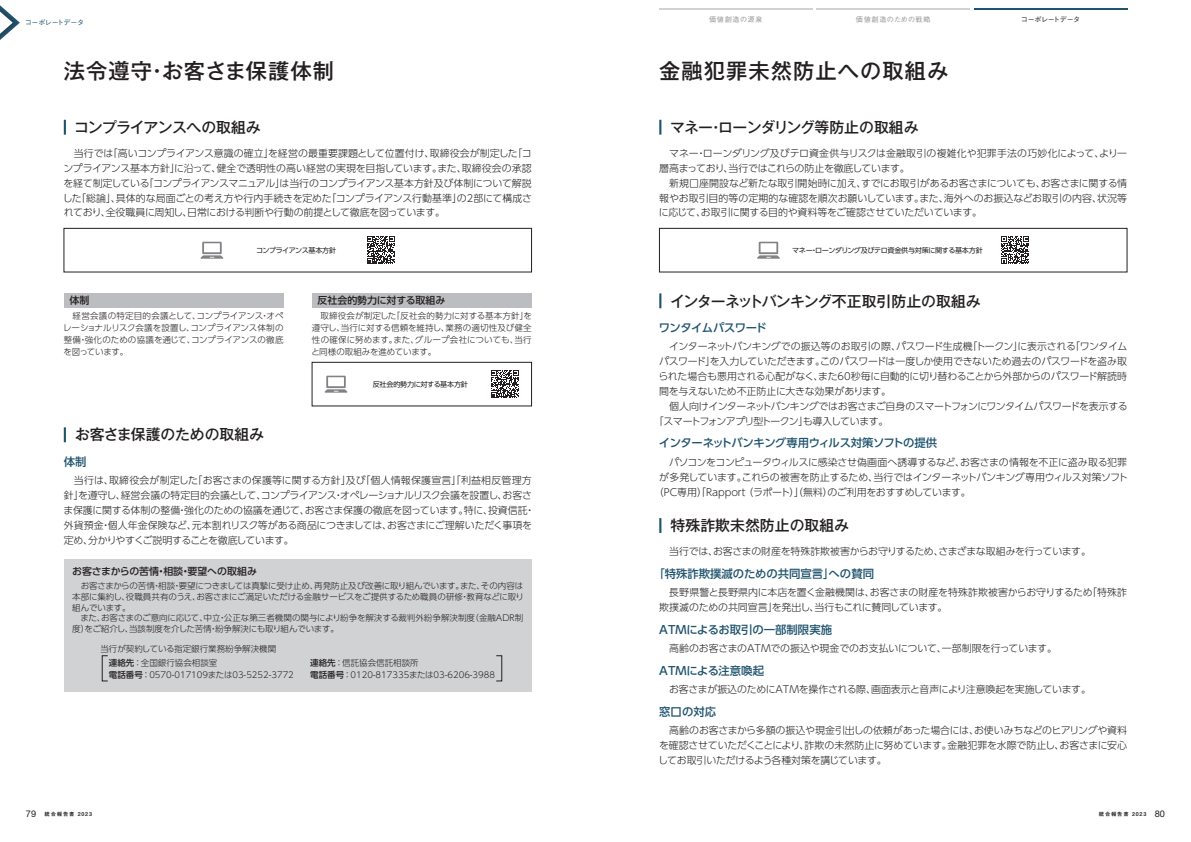
<style>
.page{position:relative;width:1191px;height:842px;background:#fff}
.page>*{position:absolute;margin:0;border:0;box-sizing:border-box;transform-origin:0 0}
.t1{font:500 21.3px "Gothic MB101 Pr 5";letter-spacing:.05em;color:#231f20}
.t2{font:500 14.9px "Gothic MB101 Pr 5";letter-spacing:-.015em;color:#231f20}
.t3{font:500 14.9px "Gothic MB101 Pr 5";letter-spacing:-.045em;color:#231f20}
.t4{font:500 14.9px "Gothic MB101 Pr 5";letter-spacing:-.04em;color:#231f20}
.t5{font:500 11.3px "UD Shin Go Pro";letter-spacing:-.005em;color:#1f536e}
.t6{font:500 11.3px "UD Shin Go Pro";letter-spacing:-.035em;color:#1f536e}
.t7{font:500 11.3px "UD Shin Go Pro";letter-spacing:-.05em;color:#1f536e}
.t8{font:300 9.9px/14.9px "UD Shin Go Pro";letter-spacing:-.02em;color:#231f20}
.t9{font:300 9.9px "UD Shin Go Pro";letter-spacing:-.045em;color:#231f20}
.t10{font:500 9.9px "UD Shin Go Pro";color:#231f20}
.t11{font:300 9.9px "UD Shin Go Pro";letter-spacing:-.08em;color:#231f20}
.t12{font:300 8.5px/12.1px "UD Shin Go Pro";color:#231f20;text-align:justify}
.t13{font:7.1px "UD Shin Go Pro";letter-spacing:-.05em;color:#231f20}
.t14{font:7.1px "UD Shin Go Pro";letter-spacing:-.03em;color:#231f20}
.t15{font:7.1px "UD Shin Go Pro";letter-spacing:-.075em;color:#231f20}
.t16{font:500 7.1px "Gothic BBB Pr 5";letter-spacing:.07em;color:#939598}
.t17{font:500 7.1px "Gothic BBB Pr 5";letter-spacing:-.05em;color:#1f536e}
.t18{font:500 7.1px "Gothic BBB Pr 5";letter-spacing:-.05em;color:#231f20}
.t19{font:500 7.1px "Gothic BBB Pr 5";letter-spacing:.1em;color:#939598}
.t20{font:5.3px "Midashi Go Pr 5 MB31";letter-spacing:.15em;color:#231f20}
.s1{font-weight:500}
.s2{font-family:"Helvetica Neue LT Std";font-size:9.2px}
</style>
<div class="page">
<svg style="left:64px;top:120px;width:2px;height:15px"></svg>
<svg style="left:659px;top:293px;width:2px;height:15px"></svg>
<svg style="left:659px;top:518px;width:2px;height:15px"></svg>
<div style="left:64px;top:293px;width:219px;height:15px;background:#bcbdc0"></div>
<div style="left:312px;top:293px;width:219px;height:15px;background:#bcbdc0"></div>
<div style="left:312px;top:362px;width:219px;height:44px;border:1px solid #231f20"></div>
<svg style="left:325px;top:376px;width:22px;height:17px"></svg>
<svg style="left:491px;top:370px;width:28px;height:28px"></svg>
<svg style="left:659px;top:120px;width:2px;height:15px"></svg>
<div style="left:659px;top:228px;width:468px;height:44px;border:1px solid #231f20"></div>
<svg style="left:757px;top:242px;width:22px;height:17px"></svg>
<svg style="left:1001px;top:236px;width:28px;height:28px"></svg>
<svg style="left:64px;top:427px;width:2px;height:15px"></svg>
<div style="left:64px;top:559px;width:467px;height:132px;background:#d1d2d4"></div>
<div style="left:102px;top:656px;width:6px;height:25px;border:1px solid #231f20"></div>
<div style="left:496px;top:656px;width:6px;height:25px;border:1px solid #231f20"></div>
<div style="left:64px;top:228px;width:467px;height:44px;border:1px solid #231f20"></div>
<svg style="left:201px;top:242px;width:22px;height:17px"></svg>
<svg style="left:367px;top:236px;width:28px;height:28px"></svg>
<hr style="left:974px;top:9px;width:153px;height:1px;background:#1f536e">
<hr style="left:659px;top:9px;width:153px;height:1px;background:#d1d2d4">
<hr style="left:816px;top:9px;width:153px;height:1px;background:#d1d2d4">
<svg style="left:0;top:5px;width:20px;height:35px"></svg>
<p class="t17" style="left:25px;top:17px;width:61px">コーポレートデータ</p>
<h1 class="t1" style="left:64px;top:53px;width:272px">法令遵守・お客さま保護体制</h1>
<h2 class="t4" style="left:74px;top:115px;width:188px">コンプライアンスへの取組み</h2>
<p class="t8" style="left:63px;top:145px;width:471px;text-align:justify">　当行では「高いコンプライアンス意識の確立」を経営の最重要課題として位置付け、取締役会が制定した「コンプライアンス基本方針」に沿って、健全で透明性の高い経営の実現を目指しています。また、取締役会の承認を経て制定している「コンプライアンスマニュアル」は当行のコンプライアンス基本方針及び体制について解説した「総論」、具体的な局面ごとの考え方や行内手続きを定めた「コンプライアンス行動基準」の2部にて構成されており、全役職員に周知し、日常における判断や行動の前提として徹底を図っています。</p>
<p class="t15" style="left:256px;top:244px;width:82px">コンプライアンス基本方針</p>
<p class="t10" style="left:69px;top:292px;width:21px">体制</p>
<p class="t10" style="left:317px;top:292px;width:129px">反社会的勢力に対する取組み</p>
<p class="t12" style="left:63px;top:310px;width:222px">　経営会議の特定目的会議として、コンプライアンス・オペレーショナルリスク会議を設置し、コンプライアンス体制の整備・強化のための協議を通じて、コンプライアンスの徹底を図っています。</p>
<p class="t12" style="left:311px;top:310px;width:222px">　取締役会が制定した「反社会的勢力に対する基本方針」を遵守し、当行に対する信頼を維持し、業務の適切性及び健全性の確保に努めます。また、グループ会社についても、当行と同様の取組みを進めています。</p>
<p class="t14" style="left:373px;top:378px;width:97px">反社会的勢力に対する基本方針</p>
<h2 class="t2" style="left:75px;top:422px;width:190px">お客さま保護のための取組み</h2>
<p class="t5" style="left:64px;top:452px;width:24px">体制</p>
<p class="t8" style="left:63px;top:473px;width:473px">　当行は、取締役会が制定した「お客さまの保護等に関する方針」及び「個人情報保護宣言」「利益相反管理方針」を遵守し、経営会議の特定目的会議として、コンプライアンス・オペレーショナルリスク会議を設置し、お客さま保護に関する体制の整備・強化のための協議を通じて、お客さま保護の徹底を図っています。特に、投資信託・外貨預金・個人年金保険など、元本割れリスク等がある商品につきましては、お客さまにご理解いただく事項を定め、分かりやすくご説明することを徹底しています。</p>
<p class="t10" style="left:72px;top:563px;width:186px">お客さまからの苦情・相談・要望への取組み</p>
<p class="t12" style="left:72px;top:580px;width:453px;line-height:10.6px;text-align:left">　お客さまからの苦情・相談・要望につきましては真摯に受け止め、再発防止及び改善に取り組んでいます。また、その内容は本部に集約し、役職員共有のうえ、お客さまにご満足いただける金融サービスをご提供するため職員の研修・教育などに取り組んでいます。<br>　また、お客さまのご意向に応じて、中立・公正な第三者機関の関与により紛争を解決する裁判外紛争解決制度（金融ＡＤＲ制度）をご紹介し、当該制度を介した苦情・紛争解決にも取り組んでいます。</p>
<p class="t12" style="left:100px;top:642px;width:177px;line-height:14.2px">当行が契約している指定銀行業務紛争解決機関<span class="s1">　連絡先</span>：全国銀行協会相談室</p>
<p class="t12" style="left:310px;top:657px;width:110px"><span class="s1">連絡先</span>：信託協会信託相談所</p>
<p class="t12" style="left:100px;top:668px;width:195px"><span class="s1">　電話番号</span>：0570-017109または03-5252-3772</p>
<p class="t12" style="left:310px;top:668px;width:186px"><span class="s1">電話番号</span>：0120-817335または03-6206-3988</p>
<p class="t19" style="left:709px;top:13px;width:55px">価値創造の源泉</p>
<p class="t16" style="left:856px;top:13px;width:76px">価値創造のための戦略</p>
<p class="t18" style="left:1021px;top:13px;width:61px">コーポレートデータ</p>
<h1 class="t1" style="left:659px;top:53px;width:290px">金融犯罪未然防止への取組み</h1>
<h2 class="t2" style="left:670px;top:115px;width:250px">マネー・ローンダリング等防止の取組み</h2>
<p class="t8" style="left:659px;top:145px;width:470px">　マネー・ローンダリング及びテロ資金供与リスクは金融取引の複雑化や犯罪手法の巧妙化によって、より一層高まっており、当行ではこれらの防止を徹底しています。<br>　新規口座開設など新たな取引開始時に加え、すでにお取引があるお客さまについても、お客さまに関する情報やお取引目的等の定期的な確認を順次お願いしています。また、海外へのお振込などお取引の内容、状況等に応じて、お取引に関する目的や資料等をご確認させていただいています。</p>
<p class="t13" style="left:792px;top:244px;width:192px">マネー・ローンダリング及びテロ資金供与対策に関する基本方針</p>
<h2 class="t3" style="left:670px;top:288px;width:312px">インターネットバンキング不正取引防止の取組み</h2>
<p class="t7" style="left:659px;top:318px;width:109px">ワンタイムパスワード</p>
<p class="t8" style="left:659px;top:339px;width:470px">　インターネットバンキングでの振込等のお取引の際、パスワード生成機「トークン」に表示される「ワンタイム</p>
<p class="t8" style="left:659px;top:354px;width:469px">パスワード」を入力していただきます。このパスワードは一度しか使用できないため過去のパスワードを盗み取</p>
<p class="t8" style="left:658px;top:369px;width:470px">られた場合も悪用される心配がなく、また60秒毎に自動的に切り替わることから外部からのパスワード解読時</p>
<p class="t8" style="left:659px;top:383px;width:233px">間を与えないため不正防止に大きな効果があります。</p>
<p class="t9" style="left:659px;top:398px;width:470px">　個人向けインターネットバンキングではお客さまご自身のスマートフォンにワンタイムパスワードを表示する</p>
<p class="t11" style="left:654px;top:413px;width:236px">「スマートフォンアプリ型トークン」も導入しています。</p>
<p class="t6" style="left:659px;top:434px;width:280px">インターネットバンキング専用ウィルス対策ソフトの提供</p>
<p class="t8" style="left:659px;top:454px;width:469px">　パソコンをコンピュータウィルスに感染させ偽画面へ誘導するなど、お客さまの情報を不正に盗み取る犯罪</p>
<p class="t8" style="left:659px;top:469px;width:470px">が多発しています。これらの被害を防止するため、当行ではインターネットバンキング専用ウィルス対策ソフト</p>
<p class="t8" style="left:654px;top:484px;width:318px">（PC専用）「Rapport （ラポート）」（無料）のご利用をおすすめしています。</p>
<h2 class="t2" style="left:670px;top:513px;width:180px">特殊詐欺未然防止の取組み</h2>
<p class="t8" style="left:659px;top:544px;width:433px">　当行では、お客さまの財産を特殊詐欺被害からお守りするため、さまざまな取組みを行っています。</p>
<p class="t5" style="left:653px;top:564px;width:222px">「特殊詐欺撲滅のための共同宣言」への賛同</p>
<p class="t8" style="left:659px;top:585px;width:469px">　長野県警と長野県内に本店を置く金融機関は、お客さまの財産を特殊詐欺被害からお守りするため「特殊詐欺撲滅のための共同宣言」を発出し、当行もこれに賛同しています。</p>
<p class="t5" style="left:659px;top:620px;width:174px">ATMによるお取引の一部制限実施</p>
<p class="t8" style="left:659px;top:641px;width:399px">　高齢のお客さまのATMでの振込や現金でのお支払いについて、一部制限を行っています。</p>
<p class="t5" style="left:659px;top:661px;width:106px">ATMによる注意喚起</p>
<p class="t8" style="left:659px;top:682px;width:433px">　お客さまが振込のためにATMを操作される際、画面表示と音声により注意喚起を実施しています。</p>
<p class="t5" style="left:659px;top:702px;width:58px">窓口の対応</p>
<p class="t8" style="left:658px;top:723px;width:470px;text-align:justify">　高齢のお客さまから多額の振込や現金引出しの依頼があった場合には、お使いみちなどのヒアリングや資料を確認させていただくことにより、詐欺の未然防止に努めています。金融犯罪を水際で防止し、お客さまに安心してお取引いただけるよう各種対策を講じています。</p>
<p class="t20" style="left:26px;top:809px;width:68px"><span class="s2">79</span> 統合報告書 2023</p>
<p class="t20" style="left:1099px;top:809px;width:68px">統合報告書 2023 <span class="s2">80</span></p>
</div>
